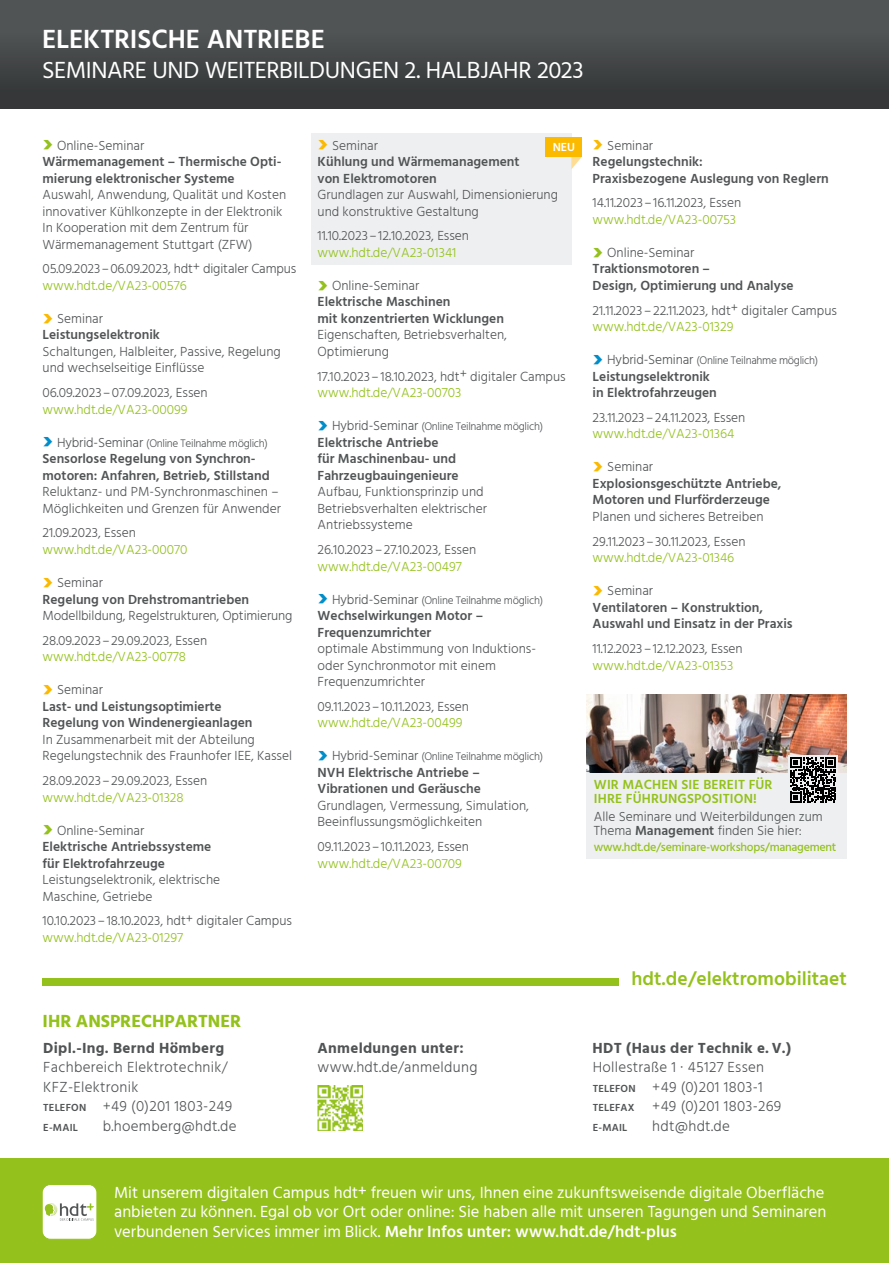
<style>
.page{position:relative;width:889px;height:1263px;background:#fff}
.page>*{position:absolute;margin:0;border:0;box-sizing:border-box;transform-origin:0 0}
.t1{font:600 27px "Hind";letter-spacing:-.005em;color:#fff}
.t2{font:24px "Hind";letter-spacing:-.02em;color:#fff}
.t3{font:600 19.5px "Hind";color:#94c11c}
.t4{font:700 18px "Hind";color:#94c11c}
.t5{font:16.5px/19.5px "Hind";color:#fff;text-align:justify}
.t6{font:300 15px/19.5px "Hind";letter-spacing:.02em;color:#515455}
.t7{font:300 13.5px/16.5px "Hind";color:#515455}
.t8{font:600 13.5px/16.5px "Hind";color:#515455}
.t9{font:600 13.5px/13.5px "Hind";letter-spacing:.01em;color:#94c11c}
.t10{font:300 13.5px/16.5px "Hind";color:#94c11c}
.t11{font:500 12px "Hind";letter-spacing:-.02em;color:#94c11c}
.t12{font:600 12px "Hind";color:#fff}
.t13{font:300 11.25px "Hind";letter-spacing:-.025em;color:#515455}
.t14{font:600 10.5px "Hind";letter-spacing:.02em;color:#515455}
.s1{font-weight:700;font-size:28.5px;color:#94c11c}
.s2{font-weight:600}
.s3{color:#94c11c}
.s4{font-weight:700;font-size:28.5px;color:#fbba00}
.s5{font-weight:700;font-size:28.5px;color:#008ec9}
.s6{font-size:13.5px}
.s7{color:#515455}
.s8{font-weight:300}
.s9{font-size:12px;color:#fff}
.s10{font-weight:700}
.s11{font-weight:600;font-size:10.5px}
</style>
<div class="page">
<div style="left:43px;top:978px;width:576px;height:7px;background:#94c11c"></div>
<div style="left:311px;top:133px;width:260px;height:132px;background:#eeeff0"></div>
<svg style="left:571px;top:157px;width:11px;height:12px"></svg>
<div style="left:545px;top:137px;width:37px;height:20px;background:#fbba00"></div>
<img style="left:317px;top:1085px;width:46px;height:45px">
<div style="left:0;top:1159px;width:889px;height:104px;background:#94c11c"></div>
<div style="left:42px;top:1184px;width:55px;height:55px;background:#fff;border-radius:8px"></div>
<svg style="left:45px;top:1203px;width:49px;height:18px"></svg>
<div style="left:42px;top:1184px;width:55px;height:55px;border:1px solid #94c11c;border-radius:8px"></div>
<div style="left:586px;top:772px;width:261px;height:87px;background:#eeeff0"></div>
<img style="left:586px;top:694px;width:261px;height:78px">
<div style="left:788px;top:755px;width:50px;height:50px;background:#eeeff0"></div>
<svg style="left:790px;top:757px;width:46px;height:46px"></svg>
<div style="left:0;top:0;width:889px;height:108px;background:linear-gradient(to bottom,#585b5c,#333536)"></div>
<p class="t1" style="left:42px;top:21px;width:284px">ELEKTRISCHE ANTRIEBE</p>
<p class="t2" style="left:42px;top:54px;width:543px">SEMINARE UND WEITERBILDUNGEN 2. HALBJAHR 2023</p>
<p class="t7" style="left:43px;top:138px;width:245px"><span class="s1">›</span> Online-Seminar<br><span class="s2">Wärmemanagement – Thermische Opti&shy;mierung elektronischer Systeme </span>Auswahl, Anwendung, Qualität und Kosten innovativer Kühlkonzepte in der Elektronik In Kooperation mit dem Zentrum für Wärmemanagement Stuttgart (ZFW)</p>
<p class="t7" style="left:43px;top:261px;width:255px">05.09.2023–06.09.2023, hdt+ digitaler Campus <span class="s3">www.hdt.de/VA23-00576</span></p>
<p class="t7" style="left:43px;top:311px;width:240px"><span class="s4">›</span> Seminar<br><span class="s2">Leistungselektronik<br></span>Schaltungen, Halbleiter, Passive, Regelung und wechselseitige Einflüsse</p>
<p class="t7" style="left:43px;top:385px;width:167px">06.09.2023–07.09.2023, Essen <span class="s3">www.hdt.de/VA23-00099</span></p>
<p class="t13" style="left:43px;top:436px;width:227px"><span class="s5">›</span> <span class="s6">Hybrid-Seminar</span> (Online Teilnahme möglich)</p>
<p class="t7" style="left:43px;top:451px;width:240px"><span class="s2">Sensorlose Regelung von Synchron&shy;motoren: Anfahren, Betrieb, Stillstand </span>Reluktanz- und PM-Synchronmaschinen – Möglichkeiten und Grenzen für Anwender</p>
<p class="t10" style="left:43px;top:525px;width:146px"><span class="s7">21.09.2023, Essen </span>www.hdt.de/VA23-00070</p>
<p class="t7" style="left:43px;top:575px;width:251px"><span class="s4">›</span> Seminar<br><span class="s2">Regelung von Drehstromantrieben<br></span>Modellbildung, Regelstrukturen, Optimierung</p>
<p class="t7" style="left:43px;top:633px;width:166px">28.09.2023–29.09.2023, Essen <span class="s3">www.hdt.de/VA23-00778</span></p>
<p class="t7" style="left:43px;top:682px;width:251px"><span class="s4">›</span> Seminar<br><span class="s2">Last- und Leistungsoptimierte<br>Regelung von Windenergieanlagen<br></span>In Zusammenarbeit mit der Abteilung<br>Regelungstechnik des Fraunhofer IEE, Kassel</p>
<p class="t7" style="left:43px;top:773px;width:166px">28.09.2023–29.09.2023, Essen <span class="s3">www.hdt.de/VA23-01328</span></p>
<p class="t7" style="left:43px;top:822px;width:179px"><span class="s1">›</span> Online-Seminar<br><span class="s2">Elektrische Antriebssysteme für Elektrofahrzeuge<br></span>Leistungselektronik, elektrische<br>Maschine, Getriebe</p>
<p class="t7" style="left:43px;top:913px;width:251px">10.10.2023–18.10.2023, hdt+ digitaler Campus <span class="s3">www.hdt.de/VA23-01297</span></p>
<p class="t4" style="left:43px;top:1010px;width:200px">IHR ANSPRECHPARTNER</p>
<p class="t7" style="left:317px;top:138px;width:242px"><span class="s4">›</span> Seminar<br><span class="s2">Kühlung und Wärmemanagement<br>von Elektromotoren<br></span>Grundlagen zur Auswahl, Dimensionierung und konstruktive Gestaltung</p>
<p class="t7" style="left:317px;top:228px;width:153px">11.10.2023–12.10.2023, Essen <span class="s3">www.hdt.de/VA23-01341</span></p>
<p class="t7" style="left:317px;top:278px;width:191px"><span class="s1">›</span> Online-Seminar<br><span class="s2">Elektrische Maschinen<br>mit konzentrierten Wicklungen<br></span>Eigenschaften, Betriebsverhalten,<br>Optimierung</p>
<p class="t7" style="left:317px;top:369px;width:250px">17.10.2023–18.10.2023, hdt+ digitaler Campus <span class="s3">www.hdt.de/VA23-00703</span></p>
<p class="t13" style="left:317px;top:419px;width:227px"><span class="s5">›</span> <span class="s6">Hybrid-Seminar</span> (Online Teilnahme möglich)</p>
<p class="t7" style="left:317px;top:435px;width:171px"><span class="s2">Elektrische Antriebe<br>für Maschinenbau- und<br>Fahrzeugbauingenieure<br></span>Aufbau, Funktionsprinzip und<br>Betriebsverhalten elektrischer<br>Antriebssysteme</p>
<p class="t7" style="left:317px;top:542px;width:160px">26.10.2023–27.10.2023, Essen <span class="s3">www.hdt.de/VA23-00497</span></p>
<p class="t13" style="left:317px;top:592px;width:227px"><span class="s5">›</span> <span class="s6">Hybrid-Seminar</span> (Online Teilnahme möglich)</p>
<p class="t7" style="left:317px;top:608px;width:220px"><span class="s2">Wechselwirkungen Motor –<br>Frequenzumrichter<br></span>optimale Abstimmung von Induktions&shy;oder Synchronmotor mit einem<br>Frequenzumrichter</p>
<p class="t7" style="left:317px;top:699px;width:153px">09.11.2023–10.11.2023, Essen <span class="s3">www.hdt.de/VA23-00499</span></p>
<p class="t13" style="left:317px;top:749px;width:227px"><span class="s5">›</span> <span class="s6">Hybrid-Seminar</span> (Online Teilnahme möglich)</p>
<p class="t7" style="left:317px;top:765px;width:213px"><span class="s2">NVH Elektrische Antriebe –<br>Vibrationen und Geräusche<br></span>Grundlagen, Vermessung, Simulation,<br>Beeinflussungsmöglichkeiten</p>
<p class="t7" style="left:317px;top:839px;width:153px">09.11.2023–10.11.2023, Essen <span class="s3">www.hdt.de/VA23-00709</span></p>
<p class="t12" style="left:552px;top:139px;width:24px">NEU</p>
<p class="t8" style="left:592px;top:138px;width:238px"><span class="s4">›</span> <span class="s8">Seminar<br></span>Regelungstechnik:<br>Praxisbezogene Auslegung von Reglern</p>
<p class="t7" style="left:592px;top:195px;width:150px">14.11.2023–16.11.2023, Essen <span class="s3">www.hdt.de/VA23-00753</span></p>
<p class="t8" style="left:592px;top:245px;width:202px"><span class="s1">›</span> <span class="s8">Online-Seminar<br></span>Traktionsmotoren –<br>Design, Optimierung und Analyse</p>
<p class="t7" style="left:592px;top:303px;width:246px">21.11.2023–22.11.2023, hdt+ digitaler Campus <span class="s3">www.hdt.de/VA23-01329</span></p>
<p class="t13" style="left:592px;top:353px;width:227px"><span class="s5">›</span> <span class="s6">Hybrid-Seminar</span> (Online Teilnahme möglich)</p>
<p class="t8" style="left:592px;top:369px;width:126px">Leistungselektronik in Elektrofahrzeugen</p>
<p class="t7" style="left:592px;top:410px;width:154px">23.11.2023–24.11.2023, Essen <span class="s3">www.hdt.de/VA23-01364</span></p>
<p class="t8" style="left:592px;top:460px;width:190px"><span class="s4">›</span> <span class="s8">Seminar<br></span>Explosionsgeschützte Antriebe,<br>Motoren und Flurförderzeuge<br><span class="s8">Planen und sicheres Betreiben</span></p>
<p class="t7" style="left:592px;top:534px;width:154px">29.11.2023–30.11.2023, Essen <span class="s3">www.hdt.de/VA23-01346</span></p>
<p class="t8" style="left:592px;top:583px;width:201px"><span class="s4">›</span> <span class="s8">Seminar<br></span>Ventilatoren – Konstruktion,<br>Auswahl und Einsatz in der Praxis</p>
<p class="t7" style="left:592px;top:641px;width:152px">11.12.2023–12.12.2023, Essen <span class="s3">www.hdt.de/VA23-01353</span></p>
<p class="t9" style="left:594px;top:779px;width:180px">WIR MACHEN SIE BEREIT FÜR<br>IHRE FÜHRUNGSPOSITION!</p>
<p class="t7" style="left:594px;top:810px;width:230px;line-height:13.5px">Alle Seminare und Weiterbildungen zum<br>Thema <span class="s2">Management</span> finden Sie hier:</p>
<p class="t11" style="left:594px;top:839px;width:244px">www.hdt.de/seminare-workshops/management</p>
<p class="t3" style="left:600px;top:965px;width:248px"><span class="s9">www.</span>hdt.de/elektromobilitaet</p>
<p class="t6" style="left:43px;top:1039px;width:190px"><span class="s10">Dipl.-Ing. Bernd Hömberg<br></span>Fachbereich Elektrotechnik/<br>KFZ-Elektronik<br><span class="s11">TELEFON</span> +49 (0)201 1803-249</p>
<p class="t14" style="left:43px;top:1120px;width:36px">E-MAIL</p>
<p class="t6" style="left:103px;top:1117px;width:135px">b.hoemberg@hdt.de</p>
<p class="t6" style="left:317px;top:1039px;width:161px"><span class="s10">Anmeldungen unter: </span>www.hdt.de/anmeldung</p>
<p class="t6" style="left:592px;top:1039px;width:200px"><span class="s10">HDT (Haus der Technik e. V.)<br></span>Hollestraße 1 ∙ 45127 Essen<br><span class="s11">TELEFON</span> +49 (0)201 1803-1<br><span class="s11">TELEFAX</span> +49 (0)201 1803-269</p>
<p class="t14" style="left:592px;top:1120px;width:36px">E-MAIL</p>
<p class="t6" style="left:652px;top:1117px;width:79px">hdt@hdt.de</p>
<p class="t5" style="left:114px;top:1183px;width:714px">Mit unserem digitalen Campus hdt+ freuen wir uns, Ihnen eine zukunftsweisende digitale Oberfläche anbieten zu können. Egal ob vor Ort oder online: Sie haben alle mit unseren Tagungen und Seminaren verbundenen Services immer im Blick. <span class="s2">Mehr Infos unter: www.hdt.de/hdt-plus</span></p>
</div>
